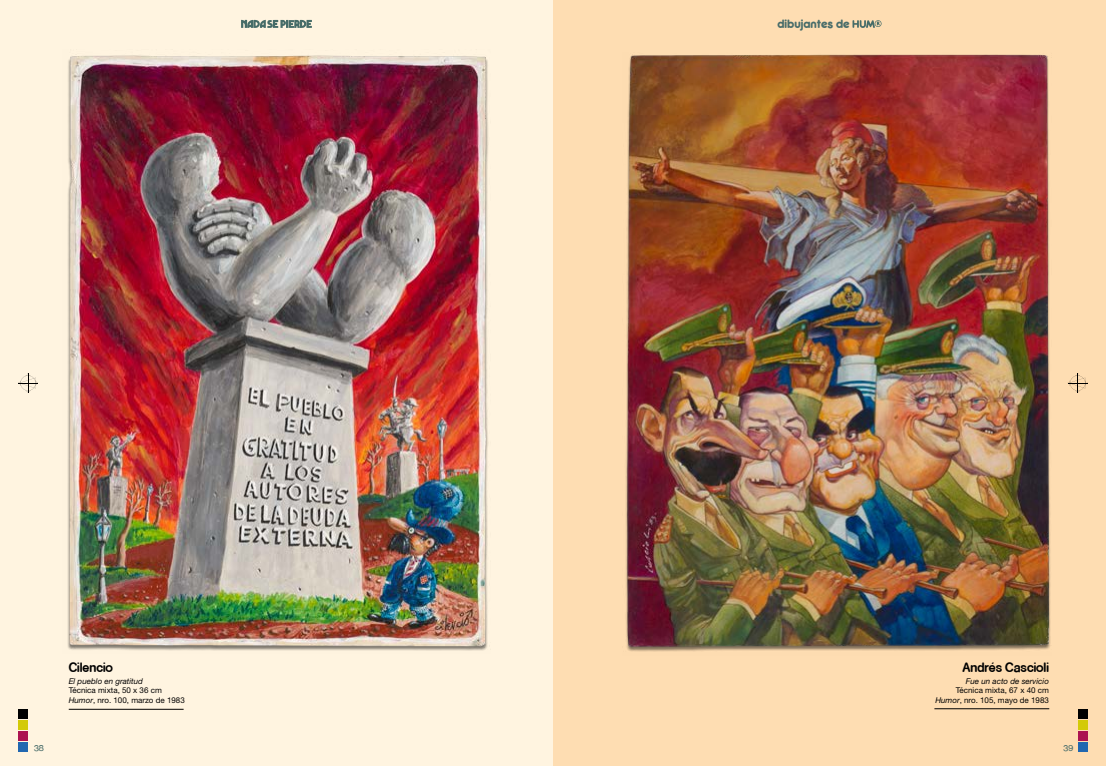
<style>
.page{position:relative;width:1106px;height:766px;background:#fff}
.page>*{position:absolute;margin:0;border:0;box-sizing:border-box;transform-origin:0 0}
.t1{font:700 12px "Rocko FLF";color:#000}
.t2{font:11.3px "Rocko Ultra FLF";color:#496d6a}
.t3{font:8px/9.6px "Helvetica Neue LT Std";color:#000}
.t4{font:italic 8px "Helvetica Neue LT Std";color:#000}
.t5{font:8px "Rocko FLF";color:#496d6a}
.s1{font-style:italic}
</style>
<div class="page">
<div style="left:0;top:0;width:553px;height:765px;background:#fff4e0"></div>
<div style="left:553px;top:0;width:553px;height:765px;background:#feddb2"></div>
<svg style="left:18px;top:373px;width:20px;height:20px"></svg>
<svg style="left:1068px;top:373px;width:20px;height:20px"></svg>
<div style="left:19px;top:741px;width:9px;height:10px;background:#2167b0"></div>
<div style="left:19px;top:730px;width:9px;height:10px;background:#ac1351"></div>
<div style="left:19px;top:720px;width:9px;height:9px;background:#d3ca08"></div>
<div style="left:19px;top:709px;width:9px;height:9px;background:#000"></div>
<div style="left:1077px;top:741px;width:10px;height:10px;background:#2167b0"></div>
<div style="left:1077px;top:730px;width:10px;height:10px;background:#ac1351"></div>
<div style="left:1077px;top:720px;width:10px;height:9px;background:#d3ca08"></div>
<div style="left:1077px;top:709px;width:10px;height:9px;background:#000"></div>
<svg style="left:241px;top:20px;width:71px;height:8px"></svg>
<svg style="left:852px;top:20px;width:29px;height:8px"></svg>
<img style="left:67px;top:55px;width:421px;height:596px">
<hr style="left:69px;top:708px;width:115px;height:1px;background:#000">
<img style="left:625px;top:54px;width:426px;height:598px">
<hr style="left:934px;top:708px;width:115px;height:1px;background:#000">
<h1 class="t1" style="left:69px;top:659px;width:46px">Cilencio</h1>
<p class="t4" style="left:69px;top:676px;width:76px">El pueblo en gratitud</p>
<p class="t3" style="left:69px;top:685px;width:118px">Técnica mixta, 50 x 36 cm<br><span class="s1">Humor</span>, nro. 100, marzo de 1983</p>
<h2 class="t2" style="left:777px;top:16px;width:74px">dibujantes de</h2>
<h1 class="t1" style="left:962px;top:659px;width:88px">Andrés Cascioli</h1>
<p class="t4" style="left:966px;top:676px;width:84px">Fue un acto de servicio</p>
<p class="t3" style="left:935px;top:685px;width:115px;text-align:right">Técnica mixta, 67 x 40 cm<br><span class="s1">Humor</span>, nro. 105, mayo de 1983</p>
<p class="t5" style="left:34px;top:743px;width:11px">38</p>
<p class="t5" style="left:1063px;top:743px;width:11px">39</p>
</div>
